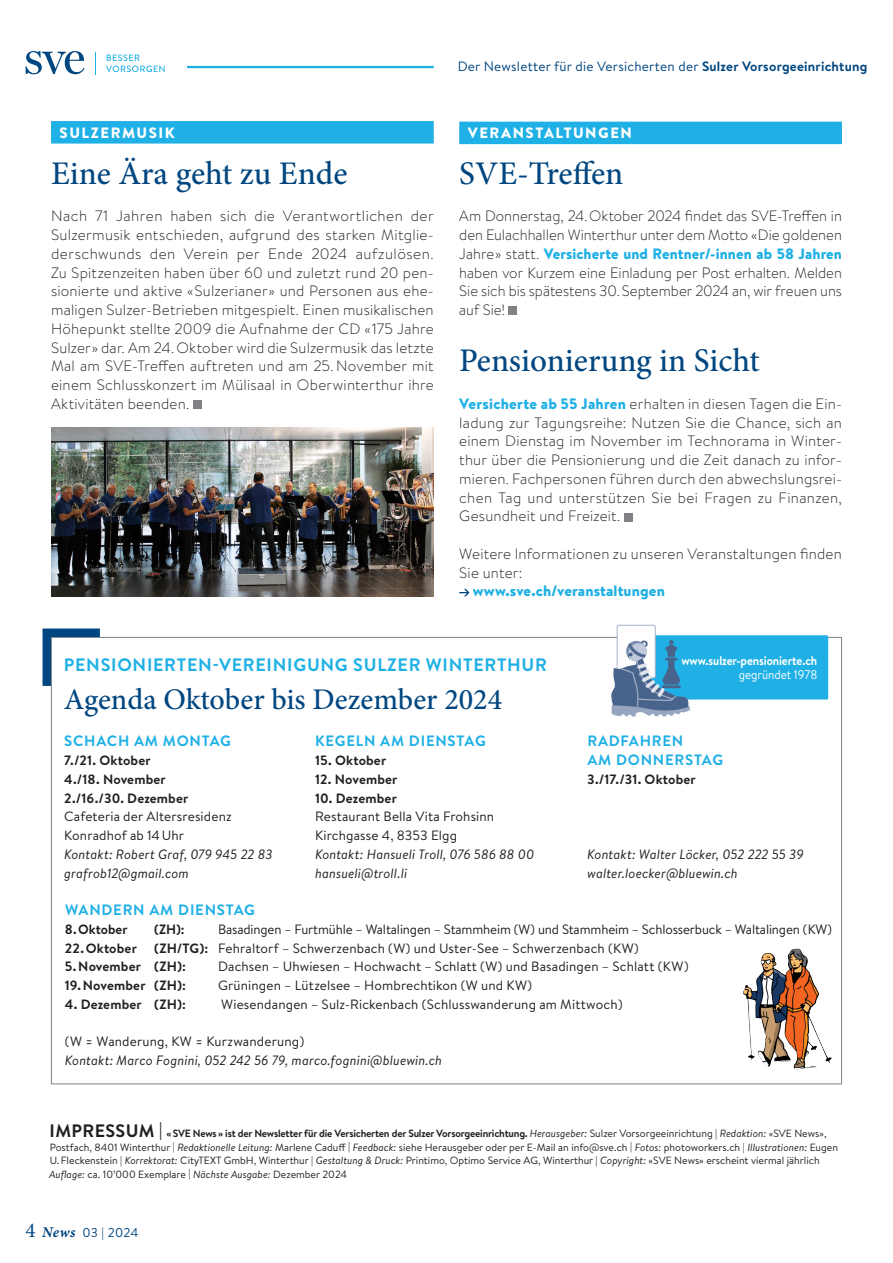
<style>
.page{position:relative;width:893px;height:1263px;background:#fff}
.page>*{position:absolute;margin:0;border:0;box-sizing:border-box;transform-origin:0 0}
.t1{font:500 33px "Minion Pro";color:#004680}
.t2{font:500 30px "Minion Pro";color:#004680}
.t3{font:700 18px "Brandon Text";letter-spacing:.04em;color:#1fb0e6}
.t4{font:300 15px/18.8px "Brandon Text";letter-spacing:.015em;color:#231f20;text-align:justify}
.t5{font:700 15px/18.8px "Brandon Text";letter-spacing:.05em;color:#1fb0e6}
.t6{font:900 15px "Brandon Text";letter-spacing:.1em;color:#fff}
.t7{font:900 15px "Brandon Text";letter-spacing:.005em;color:#1fb0e6}
.t8{font:13.5px/18.8px "Brandon Text";letter-spacing:.01em;color:#231f20}
.t9{font:italic 13.5px/18.8px "Brandon Text";letter-spacing:.005em;color:#231f20}
.t10{font:700 13.5px/18.8px "Brandon Text";letter-spacing:.01em;color:#231f20}
.t11{font:13.5px "Brandon Text";letter-spacing:-.01em;color:#231f20}
.t12{font:13.5px "Brandon Text";letter-spacing:.02em;color:#004680}
.t13{font:12.75px "Brandon Text";color:#004680}
.t14{font:700 12.6px "Brandon Text";letter-spacing:-.01em;color:#fff;scale:.92 1}
.t15{font:12.6px "Brandon Text";color:#fff;scale:.92 1}
.t16{font:10.5px/13.5px "Brandon Text";color:#231f20}
.s1{font-weight:700}
.s2{font-weight:900;color:#1fb0e6}
.s3{font-weight:700;font-size:18px}
.s4{font-style:italic}
.s5{font-family:"Minion Pro";font-size:21px}
.s6{font-family:"Minion Pro";font-weight:700;font-style:italic;font-size:15px}
</style>
<div class="page">
<hr style="left:187px;top:66px;width:247px;height:2px;background:#1fb0e6">
<svg style="left:106px;top:54px;width:59px;height:18px"></svg>
<svg style="left:26px;top:51px;width:59px;height:23px"></svg>
<svg style="left:95px;top:52px;width:1px;height:22px"></svg>
<div style="left:645px;top:635px;width:183px;height:64px;background:#1fb0e6"></div>
<div style="left:617px;top:625px;width:38px;height:53px;background:#fff;border-radius:2px"></div>
<div style="left:617px;top:625px;width:39px;height:53px;border:1px solid #a6b1ca;border-radius:2px"></div>
<svg style="left:611px;top:640px;width:79px;height:76px"></svg>
<img style="left:766px;top:949px;width:29px;height:26px">
<div style="left:51px;top:121px;width:383px;height:23px;background:#1fb0e6"></div>
<div style="left:193px;top:400px;width:9px;height:9px;background:#808285"></div>
<img style="left:51px;top:428px;width:383px;height:168px">
<svg style="left:43px;top:628px;width:57px;height:58px"></svg>
<div style="left:459px;top:122px;width:383px;height:22px;background:#1fb0e6"></div>
<div style="left:509px;top:307px;width:8px;height:8px;background:#808285"></div>
<div style="left:624px;top:513px;width:9px;height:8px;background:#808285"></div>
<svg style="left:459px;top:589px;width:10px;height:7px"></svg>
<p class="t6" style="left:60px;top:122px;width:117px">SULZERMUSIK</p>
<h1 class="t1" style="left:51px;top:151px;width:298px">Eine Ära geht zu Ende</h1>
<p class="t4" style="left:51px;top:206px;width:384px">Nach 71 Jahren haben sich die Verantwortlichen der Sulzermusik entschieden, aufgrund des starken Mitglie&shy;derschwunds den Verein per Ende 2024 aufzulösen.<br>Zu Spitzenzeiten haben über 60 und zuletzt rund 20 pen&shy;sionierte und aktive «Sulzerianer» und Personen aus ehe&shy;maligen Sulzer-Betrieben mitgespielt. Einen musikalischen Höhepunkt stellte 2009 die Aufnahme der CD «175 Jahre Sulzer» dar. Am 24. Oktober wird die Sulzermusik das letzte Mal am SVE-Treffen auftreten und am 25.November mit einem Schlusskonzert im Mülisaal in Oberwinterthur ihre Aktivitäten beenden.</p>
<p class="t12" style="left:458px;top:57px;width:411px">Der Newsletter für die Versicherten der <span class="s1">Sulzer Vorsorgeeinrichtung</span></p>
<p class="t6" style="left:468px;top:122px;width:166px">VERANSTALTUNGEN</p>
<h1 class="t1" style="left:459px;top:151px;width:166px">SVE-Treffen</h1>
<p class="t4" style="left:459px;top:206px;width:384px">Am Donnerstag, 24.Oktober 2024 findet das SVE-Treffen in den Eulachhallen Winterthur unter dem Motto «Die goldenen Jahre» statt. <span class="s2">Versicherte und Rentner/-innen ab 58 Jahren </span>haben vor Kurzem eine Einladung per Post erhalten. Melden Sie sich bis spätestens 30.September 2024 an, wir freuen uns auf Sie!</p>
<h1 class="t1" style="left:459px;top:338px;width:302px">Pensionierung in Sicht</h1>
<p class="t4" style="left:459px;top:394px;width:384px"><span class="s2">Versicherte ab 55 Jahren</span> erhalten in diesen Tagen die Ein&shy;ladung zur Tagungsreihe: Nutzen Sie die Chance, sich an einem Dienstag im November im Technorama in Winter&shy;thur über die Pensionierung und die Zeit danach zu infor&shy;mieren. Fachpersonen führen durch den abwechslungsrei&shy;chen Tag und unterstützen Sie bei Fragen zu Finanzen, Gesundheit und Freizeit.</p>
<p class="t4" style="left:459px;top:544px;width:384px">Weitere Informationen zu unseren Veranstaltungen finden<br>Sie unter:</p>
<p class="t7" style="left:473px;top:581px;width:194px">www.sve.ch/veranstaltungen</p>
<p class="t3" style="left:64px;top:653px;width:485px">PENSIONIERTEN-VEREINIGUNG SULZER WINTERTHUR</p>
<h2 class="t2" style="left:64px;top:679px;width:440px">Agenda Oktober bis Dezember 2024</h2>
<p class="t5" style="left:64px;top:731px;width:168px">SCHACH AM MONTAG</p>
<p class="t10" style="left:64px;top:751px;width:126px">7./21. Oktober<br>4./18. November<br>2./16./30. Dezember</p>
<p class="t8" style="left:64px;top:807px;width:169px">Cafeteria der Altersresidenz<br>Konradhof ab 14Uhr</p>
<p class="t9" style="left:64px;top:844px;width:210px">Kontakt: Robert Graf, 079 945 22 83 grafrob12@gmail.com</p>
<p class="t5" style="left:315px;top:731px;width:172px">KEGELN AM DIENSTAG</p>
<p class="t10" style="left:315px;top:751px;width:73px">15. Oktober</p>
<p class="t10" style="left:315px;top:769px;width:84px">12. November</p>
<p class="t10" style="left:315px;top:788px;width:83px">10. Dezember</p>
<p class="t8" style="left:315px;top:807px;width:181px">Restaurant Bella Vita Frohsinn<br>Kirchgasse 4, 8353 Elgg</p>
<p class="t9" style="left:315px;top:844px;width:221px">Kontakt: Hansueli Troll, 076 586 88 00 hansueli@troll.li</p>
<p class="t14" style="left:681px;top:651px;width:149px">www.sulzer-pensionierte.ch</p>
<p class="t15" style="left:739px;top:666px;width:87px">gegründet 1978</p>
<p class="t5" style="left:587px;top:731px;width:137px">RADFAHREN<br>AM DONNERSTAG</p>
<p class="t10" style="left:587px;top:769px;width:110px">3./17./31. Oktober</p>
<p class="t9" style="left:587px;top:844px;width:218px">Kontakt: Walter Löcker, 052 222 55 39 walter.loecker@bluewin.ch</p>
<p class="t5" style="left:65px;top:900px;width:191px">WANDERN AM DIENSTAG</p>
<p class="t10" style="left:65px;top:919px;width:64px">8.Oktober</p>
<p class="t10" style="left:154px;top:919px;width:32px">(ZH):</p>
<p class="t11" style="left:218px;top:920px;width:615px">Basadingen – Furtmühle – Waltalingen – Stammheim (W) und Stammheim – Schlosserbuck – Waltalingen (KW)</p>
<p class="t10" style="left:65px;top:938px;width:73px">22.Oktober</p>
<p class="t8" style="left:65px;top:938px;width:575px;text-indent:89px"><span class="s1">(ZH/TG):</span> Fehraltorf – Schwerzenbach (W) und Uster-See – Schwerzenbach (KW)<br><span class="s1">5.November (ZH):</span></p>
<p class="t8" style="left:218px;top:957px;width:472px">Dachsen – Uhwiesen – Hochwacht – Schlatt (W) und Basadingen – Schlatt (KW)</p>
<p class="t10" style="left:65px;top:976px;width:123px">19.November (ZH):</p>
<p class="t8" style="left:218px;top:976px;width:316px">Grüningen – Lützelsee – Hombrechtikon (W und KW)</p>
<p class="t10" style="left:65px;top:994px;width:123px">4. Dezember (ZH):</p>
<p class="t8" style="left:221px;top:994px;width:403px">Wiesendangen – Sulz-Rickenbach (Schlusswanderung am Mittwoch)</p>
<p class="t8" style="left:65px;top:1032px;width:241px">(W = Wanderung, KW = Kurzwanderung)</p>
<p class="t9" style="left:65px;top:1051px;width:379px">Kontakt: Marco Fognini, 052 242 56 79, marco.fognini@bluewin.ch</p>
<p class="t16" style="left:49px;top:1127px;width:790px"><span class="s3">IMPRESSUM |</span> <span class="s1">«SVE News » ist der Newsletter für die Versicherten der Sulzer Vorsorgeeinrichtung.</span> <span class="s4">Herausgeber:</span> Sulzer Vorsorgeeinrichtung | <span class="s4">Redaktion:</span> «SVE News», Postfach, 8401 Winterthur | <span class="s4">Redaktionelle Leitung:</span> Marlene Caduff | <span class="s4">Feedback:</span> siehe Herausgeber oder per E-Mail an info@sve.ch | <span class="s4">Fotos:</span> photoworkers.ch | <span class="s4">Illustrationen:</span> Eugen U.Fleckenstein | <span class="s4">Korrektorat:</span> CityTEXT GmbH, Winterthur | <span class="s4">Gestaltung &amp; Druck:</span> Printimo, Optimo Service AG, Winterthur | <span class="s4">Copyright:</span> «SVE News» erscheint viermal jährlich <span class="s4">Auflage:</span> ca. 10’000 Exemplare | <span class="s4">Nächste Ausgabe:</span> Dezember 2024</p>
<p class="t13" style="left:26px;top:1224px;width:115px"><span class="s5">4</span> <span class="s6">News</span> 03 | 2024</p>
</div>
